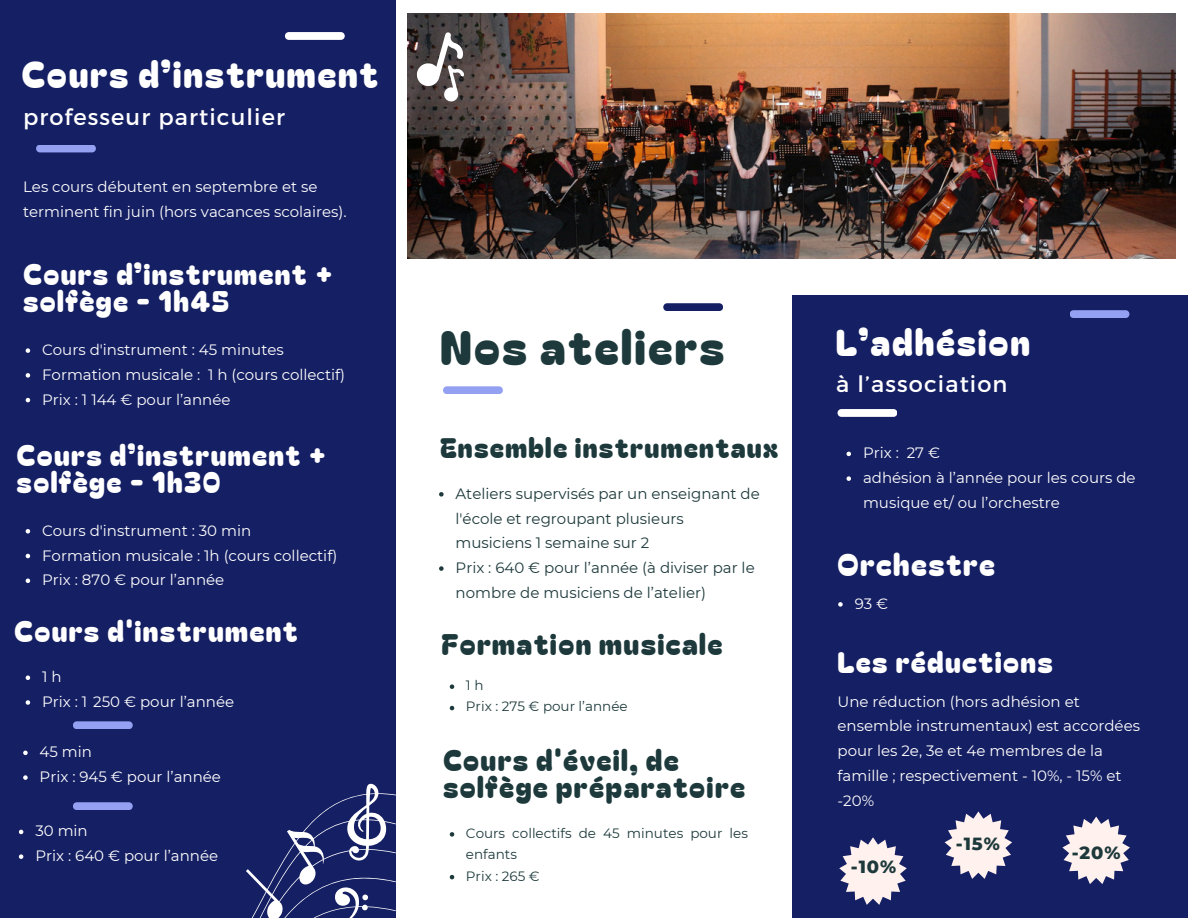
<style>
.page{position:relative;width:1188px;height:918px;background:#151f63}
.page>*{position:absolute;margin:0;border:0;box-sizing:border-box;transform-origin:0 0}
.t1{font:46.35px "Bagel Fat One";letter-spacing:.05em;color:#1d393b}
.t2{font:35.85px "Bagel Fat One";letter-spacing:.05em;color:#fff}
.t3{font:30px "Bagel Fat One";letter-spacing:.05em;color:#fff}
.t4{font:28.5px/27px "Bagel Fat One";letter-spacing:.05em;color:#fff}
.t5{font:28.5px/27px "Bagel Fat One";letter-spacing:.05em;color:#1d393b}
.t6{font:27px "Bagel Fat One";letter-spacing:.05em;color:#1d393b}
.t7{font:22.5px "Montserrat";letter-spacing:.05em;color:#fff}
.t8{font:800 18px "Montserrat";color:#1d393b}
.t9{font:15px/24.8px "Montserrat";color:#fff}
.t10{font:15px/24.8px "Montserrat";color:#1d393b}
.t11{font:13.5px/21.3px "Montserrat";color:#1d393b}
</style>
<div class="page">
<div style="left:396px;top:0;width:792px;height:295px;background:#fff"></div>
<div style="left:396px;top:0;width:396px;height:918px;background:#fff"></div>
<svg style="left:443px;top:386px;width:60px;height:8px"></svg>
<svg style="left:663px;top:303px;width:60px;height:8px"></svg>
<img style="left:408px;top:13px;width:767px;height:246px">
<svg style="left:839px;top:837px;width:68px;height:68px"></svg>
<svg style="left:439px;top:492px;width:5px;height:5px"></svg>
<svg style="left:439px;top:566px;width:5px;height:5px"></svg>
<svg style="left:847px;top:452px;width:4px;height:4px"></svg>
<svg style="left:847px;top:476px;width:4px;height:5px"></svg>
<svg style="left:450px;top:684px;width:4px;height:5px"></svg>
<svg style="left:450px;top:706px;width:4px;height:4px"></svg>
<svg style="left:450px;top:832px;width:4px;height:5px"></svg>
<svg style="left:450px;top:875px;width:4px;height:4px"></svg>
<svg style="left:1062px;top:817px;width:68px;height:67px"></svg>
<svg style="left:838px;top:409px;width:59px;height:8px"></svg>
<svg style="left:1070px;top:310px;width:59px;height:8px"></svg>
<svg style="left:285px;top:32px;width:60px;height:8px"></svg>
<svg style="left:36px;top:145px;width:60px;height:7px"></svg>
<svg style="left:416px;top:32px;width:48px;height:70px"></svg>
<svg style="left:246px;top:783px;width:150px;height:135px"></svg>
<svg style="left:945px;top:811px;width:67px;height:68px"></svg>
<svg style="left:26px;top:348px;width:4px;height:5px"></svg>
<svg style="left:26px;top:373px;width:4px;height:5px"></svg>
<svg style="left:26px;top:398px;width:4px;height:4px"></svg>
<svg style="left:26px;top:529px;width:4px;height:5px"></svg>
<svg style="left:26px;top:554px;width:4px;height:4px"></svg>
<svg style="left:26px;top:579px;width:4px;height:4px"></svg>
<svg style="left:26px;top:676px;width:4px;height:4px"></svg>
<svg style="left:26px;top:700px;width:4px;height:5px"></svg>
<svg style="left:73px;top:721px;width:60px;height:8px"></svg>
<svg style="left:23px;top:751px;width:5px;height:4px"></svg>
<svg style="left:23px;top:775px;width:5px;height:5px"></svg>
<svg style="left:73px;top:802px;width:60px;height:8px"></svg>
<svg style="left:19px;top:830px;width:4px;height:4px"></svg>
<svg style="left:19px;top:854px;width:4px;height:5px"></svg>
<svg style="left:838px;top:602px;width:5px;height:5px"></svg>
<p class="t2" style="left:21px;top:46px;width:358px">Cours d’instrument</p>
<h3 class="t7" style="left:23px;top:102px;width:263px">professeur particulier</h3>
<h1 class="t9" style="left:23px;top:174px;width:325px">Les cours débutent en septembre et se terminent fin juin (hors vacances scolaires).</h1>
<p class="t4" style="left:23px;top:259px;width:312px">Cours d’instrument + solfège - 1h45</p>
<p class="t9" style="left:42px;top:337px;width:243px">Cours d'instrument : 45 minutes</p>
<h3 class="t9" style="left:42px;top:362px;width:305px">Formation musicale : 1 h (cours collectif)</h3>
<p class="t9" style="left:42px;top:387px;width:190px">Prix : 1 144 € pour l’année</p>
<p class="t4" style="left:17px;top:440px;width:312px">Cours d’instrument + solfège - 1h30</p>
<h3 class="t9" style="left:42px;top:518px;width:211px">Cours d'instrument : 30 min</h3>
<p class="t9" style="left:42px;top:543px;width:297px">Formation musicale : 1h (cours collectif)</p>
<p class="t9" style="left:42px;top:568px;width:184px">Prix : 870 € pour l’année</p>
<p class="t4" style="left:14px;top:616px;width:285px">Cours d'instrument</p>
<h2 class="t9" style="left:42px;top:665px;width:21px">1 h</h2>
<h4 class="t9" style="left:42px;top:689px;width:194px">Prix : 1 250 € pour l’année</h4>
<p class="t9" style="left:40px;top:740px;width:54px">45 min</p>
<p class="t9" style="left:40px;top:764px;width:183px">Prix : 945 € pour l’année</p>
<h3 class="t9" style="left:35px;top:819px;width:54px">30 min</h3>
<p class="t9" style="left:35px;top:843px;width:184px">Prix : 640 € pour l’année</p>
<h2 class="t1" style="left:440px;top:311px;width:286px">Nos ateliers</h2>
<p class="t6" style="left:440px;top:427px;width:340px">Ensemble instrumentaux</p>
<h3 class="t10" style="left:456px;top:481px;width:306px">Ateliers supervisés par un enseignant de l'école et regroupant plusieurs musiciens 1 semaine sur 2</h3>
<p class="t10" style="left:456px;top:555px;width:301px">Prix : 640 € pour l’année (à diviser par le nombre de musiciens de l’atelier)</p>
<p class="t5" style="left:442px;top:629px;width:282px">Formation musicale</p>
<p class="t11" style="left:466px;top:675px;width:19px">1 h</p>
<p class="t11" style="left:466px;top:696px;width:163px">Prix : 275 € pour l’année</p>
<p class="t5" style="left:443px;top:745px;width:304px">Cours d'éveil, de solfège préparatoire</p>
<p class="t11" style="left:466px;top:822px;width:283px">Cours collectifs de 45 minutes pour les enfants</p>
<h3 class="t11" style="left:466px;top:865px;width:75px">Prix : 265 €</h3>
<p class="t2" style="left:836px;top:314px;width:196px">L’adhésion</p>
<h4 class="t7" style="left:836px;top:370px;width:173px">à l’association</h4>
<p class="t9" style="left:863px;top:441px;width:79px">Prix : 27 €</p>
<h3 class="t9" style="left:863px;top:465px;width:274px">adhésion à l’année pour les cours de musique et/ ou l’orchestre</h3>
<h3 class="t3" style="left:838px;top:541px;width:159px">Orchestre</h3>
<p class="t9" style="left:855px;top:591px;width:35px">93 €</p>
<p class="t4" style="left:838px;top:647px;width:217px">Les réductions</p>
<p class="t9" style="left:838px;top:689px;width:304px">Une réduction (hors adhésion et ensemble instrumentaux) est accordées pour les 2e, 3e et 4e membres de la famille ; respectivement - 10%, - 15% et -20%</p>
<p class="t8" style="left:851px;top:856px;width:47px">-10%</p>
<p class="t8" style="left:956px;top:833px;width:45px">-15%</p>
<p class="t8" style="left:1072px;top:841px;width:50px">-20%</p>
</div>
